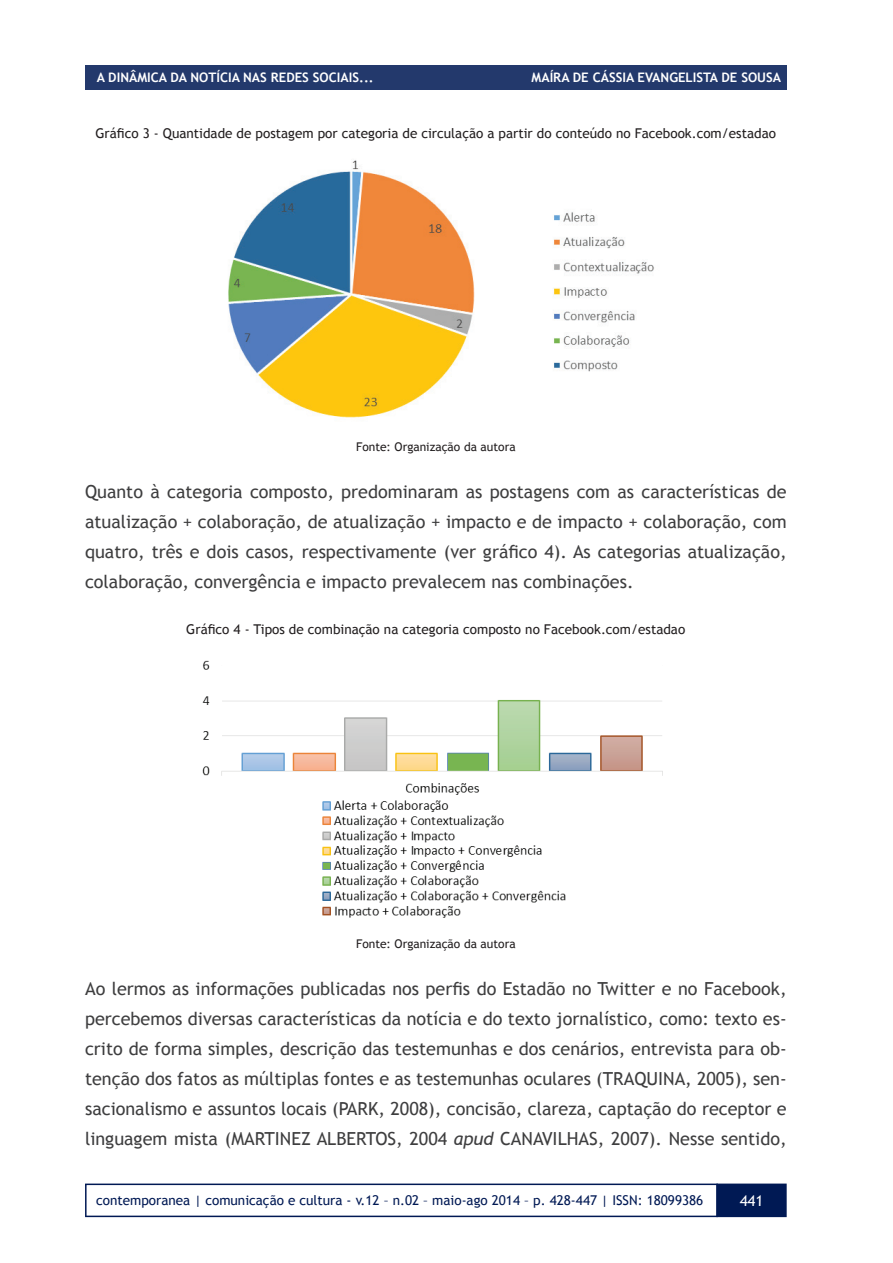
<style>
.page{position:relative;width:893px;height:1263px;background:#fff}
.page>*{position:absolute;margin:0;border:0;box-sizing:border-box;transform-origin:0 0}
.t1{font:18px/30px "Trebuchet MS";color:#3e3e3f;text-align:justify}
.t2{font:15px "Trebuchet MS";color:#fff}
.t3{font:13.5px "Trebuchet MS";color:#231f20}
.t4{font:13.5px "Trebuchet MS";color:#001954}
.t5{font:700 13.05px "Trebuchet MS";color:#fff}
.t6{font:12px "Trebuchet MS";color:#231f20}
.s1{font-style:italic}
</style>
<div class="page">
<svg style="left:85px;top:1183px;width:702px;height:34px"></svg>
<div style="left:85px;top:66px;width:702px;height:24px;background:#23396c"></div>
<img style="left:228px;top:160px;width:426px;height:258px">
<img style="left:202px;top:660px;width:461px;height:258px">
<p class="t5" style="left:97px;top:69px;width:278px">A DINÂMICA DA NOTÍCI NAS REDES SOCIAIS...</p>
<p class="t5" style="left:97px;top:69px;width:250px">SOBRE MÚSICA, ESCUTA E COMUNICAÇÃO</p>
<p class="t5" style="left:532px;top:69px;width:251px">MAÍRA DE CÁSSIA EVANGELISTA DE SOUSA</p>
<p class="t5" style="left:637px;top:69px;width:145px">JORGE CARDOSO FILHO</p>
<p class="t3" style="left:95px;top:125px;width:682px">Gráfico 3 - Quantidade de postagem por categoria de circulação a partir do conteúdo no Facebook.com/estadao</p>
<p class="t6" style="left:356px;top:440px;width:161px">Fonte: Organização da autora</p>
<p class="t1" style="left:85px;top:477px;width:703px">Quanto à categoria composto, predominaram as postagens com as características de atualização + colaboração, de atualização + impacto e de impacto + colaboração, com quatro, três e dois casos, respectivamente (ver gráfico 4). As categorias atualização, colaboração, convergência e impacto prevalecem nas combinações.</p>
<p class="t3" style="left:186px;top:621px;width:500px">Gráfico 4 - Tipos de combinação na categoria composto no Facebook.com/estadao</p>
<p class="t6" style="left:356px;top:936px;width:161px">Fonte: Organização da autora</p>
<p class="t1" style="left:85px;top:974px;width:703px">Ao lermos as informações publicadas nos perfis do Estadão no Twitter e no Facebook, percebemos diversas características da notícia e do texto jornalístico, como: texto es&shy;crito de forma simples, descrição das testemunhas e dos cenários, entrevista para ob&shy;tenção dos fatos as múltiplas fontes e as testemunhas oculares (TRAQUINA, 2005), sen&shy;sacionalismo e assuntos locais (PARK, 2008), concisão, clareza, captação do receptor e linguagem mista (MARTINEZ ALBERTOS, 2004 <span class="s1">apud</span> CANAVILHAS, 2007). Nesse sentido,</p>
<p class="t4" style="left:96px;top:1192px;width:609px">contemporanea | comunicação e cultura - v.12 – n.02 – maio-ago 2014 – p. 428-447 | ISSN: 18099386</p>
<p class="t2" style="left:740px;top:1192px;width:25px">441</p>
</div>
